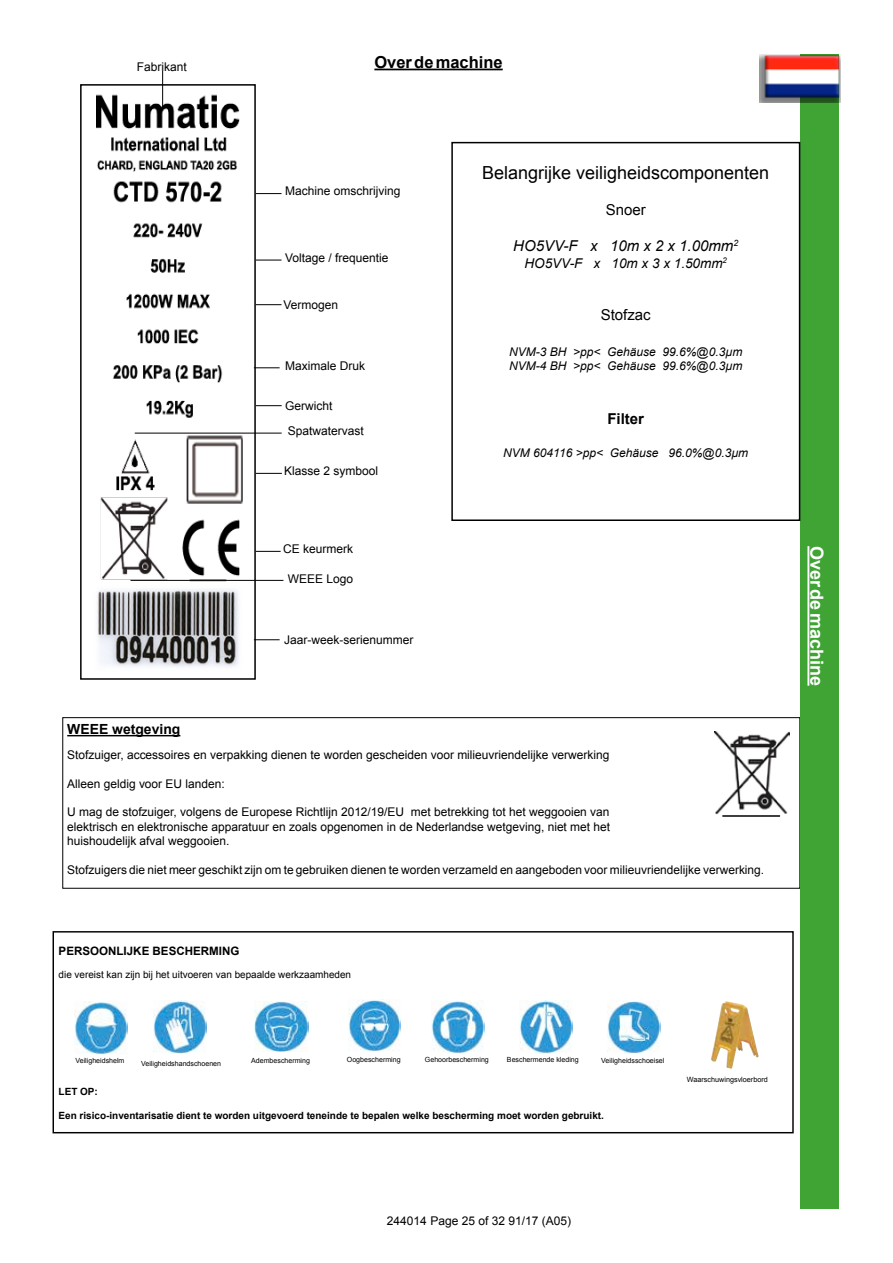
<style>
.page{position:relative;width:893px;height:1263px;background:#fff}
.page>*{position:absolute;margin:0;border:0;box-sizing:border-box;transform-origin:0 0}
.t1{font:18px "Arial";color:#000}
.t2{font:700 18px "Arial";color:#fff}
.t3{font:700 16.5px "Arial";color:#000}
.t4{font:italic 15px "Arial";color:#000}
.t5{font:15px "Arial";color:#000}
.t6{font:700 15px "Arial";color:#000}
.t7{font:700 13.95px "Arial";color:#000}
.t8{font:italic 13.5px "Arial";color:#000}
.t9{font:12px/14.4px "Arial";color:#000;text-align:justify}
.t10{font:italic 12px/14.4px "Arial";color:#000}
.t11{font:700 11.55px "Arial";color:#000}
.t12{font:700 9.9px "Arial";color:#000}
.t13{font:9.9px "Arial";color:#000}
.t14{font:7.2px "Arial";color:#000}
.t15{font:7.05px "Arial";color:#000}
</style>
<div class="page">
<div style="left:53px;top:931px;width:741px;height:202px;border:1px solid #000"></div>
<div style="left:62px;top:717px;width:738px;height:172px;border:1px solid #000"></div>
<hr style="left:67px;top:735px;width:113px;height:1px;background:#000">
<hr style="left:374px;top:69px;width:129px;height:1px;background:#000">
<img style="left:75px;top:1001px;width:52px;height:53px">
<div style="left:800px;top:54px;width:39px;height:1155px;background:#3fa434"></div>
<img style="left:760px;top:54px;width:81px;height:49px">
<img style="left:714px;top:731px;width:75px;height:84px">
<hr style="left:722px;top:815px;width:58px;height:2px;background:#000">
<div style="left:451px;top:142px;width:349px;height:379px;border:2px solid #000"></div>
<img style="left:431px;top:1000px;width:53px;height:53px">
<img style="left:608px;top:1000px;width:53px;height:53px">
<img style="left:153px;top:1000px;width:54px;height:53px">
<img style="left:519px;top:1000px;width:53px;height:53px">
<img style="left:348px;top:999px;width:53px;height:53px">
<img style="left:255px;top:1001px;width:53px;height:50px">
<img style="left:711px;top:1001px;width:32px;height:68px">
<img style="left:96px;top:87px;width:157px;height:580px">
<div style="left:80px;top:84px;width:176px;height:596px;border:2px solid #000"></div>
<svg style="left:256px;top:473px;width:26px;height:1px"></svg>
<hr style="left:162px;top:71px;width:1px;height:36px;background:#000">
<svg style="left:256px;top:551px;width:25px;height:1px"></svg>
<svg style="left:256px;top:304px;width:25px;height:1px"></svg>
<svg style="left:256px;top:405px;width:26px;height:1px"></svg>
<svg style="left:256px;top:260px;width:25px;height:1px"></svg>
<svg style="left:256px;top:193px;width:25px;height:1px"></svg>
<svg style="left:254px;top:639px;width:26px;height:1px"></svg>
<hr style="left:131px;top:580px;width:152px;height:1px;background:#000">
<hr style="left:135px;top:433px;width:147px;height:1px;background:#000">
<svg style="left:254px;top:367px;width:26px;height:1px"></svg>
<hr style="left:807px;top:546px;width:2px;height:140px;background:#fff">
<p class="t9" style="left:137px;top:60px;width:52px">Fabrikant</p>
<h2 class="t3" style="left:374px;top:51px;width:130px">Over de machine</h2>
<p class="t9" style="left:285px;top:184px;width:117px">Machine omschrijving</p>
<p class="t9" style="left:285px;top:251px;width:105px">Voltage / frequentie</p>
<p class="t9" style="left:283px;top:298px;width:56px">Vermogen</p>
<p class="t9" style="left:285px;top:358px;width:82px">Maximale Druk</p>
<p class="t9" style="left:285px;top:398px;width:49px">Gerwicht</p>
<p class="t9" style="left:288px;top:423px;width:78px">Spatwatervast</p>
<p class="t9" style="left:284px;top:464px;width:96px">Klasse 2 symbool</p>
<p class="t9" style="left:283px;top:542px;width:71px">CE keurmerk</p>
<p class="t9" style="left:288px;top:572px;width:67px">WEEE Logo</p>
<p class="t9" style="left:284px;top:632px;width:131px">Jaar-week-serienummer</p>
<h1 class="t1" style="left:482px;top:161px;width:289px">Belangrijke veiligheidscomponenten</h1>
<p class="t5" style="left:606px;top:200px;width:42px">Snoer</p>
<p class="t4" style="left:513px;top:236px;width:226px">HO5VV-F x 10m x 2 x 1.00mm<sup>2</sup></p>
<p class="t8" style="left:524px;top:254px;width:204px">HO5VV-F x 10m x 3 x 1.50mm<sup>2</sup></p>
<p class="t5" style="left:601px;top:305px;width:52px">Stofzac</p>
<p class="t10" style="left:509px;top:345px;width:235px">NVM-3 BH &gt;pp&lt; Gehäuse 99.6%@0.3µm<br>NVM-4 BH &gt;pp&lt; Gehäuse 99.6%@0.3µm</p>
<p class="t6" style="left:607px;top:409px;width:38px">Filter</p>
<p class="t10" style="left:503px;top:445px;width:247px">NVM 604116 &gt;pp&lt; Gehäuse 96.0%@0.3µm</p>
<p class="t7" style="left:67px;top:720px;width:115px">WEEE wetgeving</p>
<p class="t9" style="left:67px;top:748px;width:544px">Stofzuiger, accessoires en verpakking dienen te worden gescheiden voor milieuvriendelijke verwerking</p>
<p class="t9" style="left:67px;top:776px;width:159px">Alleen geldig voor EU landen:</p>
<p class="t9" style="left:67px;top:805px;width:544px">U mag de stofzuiger, volgens de Europese Richtlijn 2012/19/EU met betrekking tot het weggooien van elektrisch en elektronische apparatuur en zoals opgenomen in de Nederlandse wetgeving, niet met het huishoudelijk afval weggooien.</p>
<p class="t9" style="left:67px;top:862px;width:698px">Stofzuigers die niet meer geschikt zijn om te gebruiken dienen te worden verzameld en aangeboden voor milieuvriendelijke verwerking.</p>
<p class="t11" style="left:59px;top:943px;width:182px">PERSOONLIJKE BESCHERMING</p>
<p class="t13" style="left:59px;top:968px;width:294px">die vereist kan zijn bij het uitvoeren van bepaalde werkzaamheden</p>
<p class="t15" style="left:75px;top:1056px;width:51px">Veiligheidshelm</p>
<p class="t15" style="left:425px;top:1055px;width:65px">Gehoorbescherming</p>
<p class="t15" style="left:601px;top:1056px;width:65px">Veiligheidsschoeisel</p>
<p class="t15" style="left:141px;top:1058px;width:82px">Veiligheidshandschoenen</p>
<p class="t15" style="left:251px;top:1056px;width:60px">Adembescherming</p>
<p class="t15" style="left:347px;top:1054px;width:55px">Oogbescherming</p>
<p class="t15" style="left:507px;top:1055px;width:73px">Beschermende kleding</p>
<p class="t12" style="left:59px;top:1085px;width:41px">LET OP:</p>
<p class="t12" style="left:59px;top:1109px;width:547px">Een risico-inventarisatie dient te worden uitgevoerd teneinde te bepalen welke bescherming moet worden gebruikt.</p>
<p class="t14" style="left:687px;top:1074px;width:83px">Waarschuwingsvloerbord</p>
<p class="t9" style="left:387px;top:1214px;width:186px">244014 Page 25 of 32 91/17 (A05)</p>
<h1 class="t2" style="left:828px;top:546px;width:141px;rotate:90deg">Over de machine</h1>
</div>
